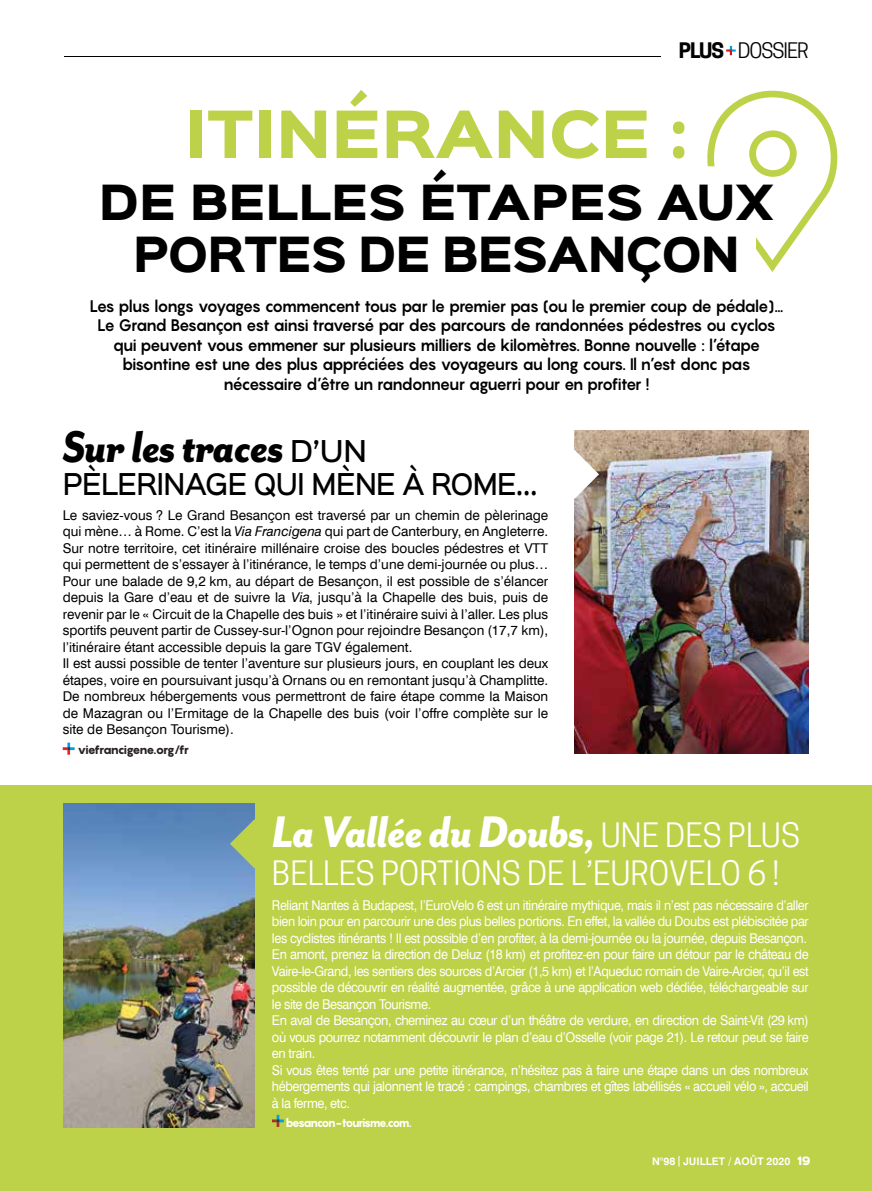
<style>
.page{position:relative;width:872px;height:1191px;background:#fff}
.page>*{position:absolute;margin:0;border:0;box-sizing:border-box;transform-origin:0 0}
.t1{font:900 58.5px "Sinkin Sans 800";color:#bdd248}
.t2{font:italic 800 51px "Mr Eaves San OT";letter-spacing:-.02em;color:#fff;scale:.9 1}
.t3{font:italic 800 51px "Mr Eaves San OT";letter-spacing:-.02em;color:#000;scale:.9 1}
.t4{font:900 43.5px/52.5px "Sinkin Sans 800";letter-spacing:-.02em;color:#000;text-align:center}
.t5{font:31.5px "Cooper Hewitt";color:#fff}
.t6{font:500 27px "Sinkin Sans 500";letter-spacing:-.025em;color:#000;scale:.93 1}
.t7{font:20.1px "Cooper Hewitt";letter-spacing:-.05em;color:#000}
.t8{font:700 16.5px/19.5px "Pangram";letter-spacing:-.08em;color:#000;text-align:center;scale:.95 1}
.t9{font:13.5px/16.5px "Swiss 721 BT";letter-spacing:-.03em;color:#fff;scale:.94 1}
.t10{font:13.5px/16.5px "Swiss 721 BT";color:#000}
.t11{font:800 12px "Pangram";letter-spacing:-.125em;color:#fff;scale:.94 1}
.t12{font:800 12px "Pangram";letter-spacing:-.09em;color:#282222}
.t13{font:700 10.5px "Swiss 721 BT";color:#fff}
.s1{font-weight:700}
.s2{font-family:"Sinkin Sans 500";font-weight:500;font-style:normal;font-size:27px}
.s3{font-style:italic}
.s4{font-family:"Cooper Hewitt";font-weight:400;font-style:normal;font-size:31.5px}
.s5{font-family:"Sinkin Sans 800";font-weight:900}
</style>
<div class="page">
<svg style="left:707px;top:91px;width:131px;height:181px"></svg>
<svg style="left:707px;top:166px;width:75px;height:68px"></svg>
<div style="left:126px;top:227px;width:630px;height:60px;background:#fff"></div>
<div style="left:0;top:784px;width:872px;height:407px;background:#bdd248"></div>
<img style="left:64px;top:804px;width:190px;height:323px">
<svg style="left:272px;top:1114px;width:12px;height:13px"></svg>
<svg style="left:230px;top:819px;width:25px;height:49px"></svg>
<svg style="left:63px;top:742px;width:12px;height:12px"></svg>
<img style="left:574px;top:430px;width:234px;height:323px">
<svg style="left:574px;top:450px;width:25px;height:49px"></svg>
<svg style="left:726px;top:46px;width:9px;height:9px"></svg>
<hr style="left:64px;top:56px;width:596px;height:1px;background:#000">
<h3 class="t7" style="left:679px;top:39px;width:131px"><span class="s1">PLUS</span> DOSSIER</h3>
<h1 class="t1" style="left:184px;top:104px;width:505px">ITINÉRANCE :</h1>
<h3 class="t4" style="left:99px;top:178px;width:677px">DE BELLES ÉTAPES AUX<br>PORTES DE BESANÇON</h3>
<p class="t8" style="left:89px;top:296px;width:732px">Les plus longs voyages commencent tous par le premier pas (ou le premier coup de pédale)… Le Grand Besançon est ainsi traversé par des parcours de randonnées pédestres ou cyclos qui peuvent vous emmener sur plusieurs milliers de kilomètres. Bonne nouvelle : l’étape bisontine est une des plus appréciées des voyageurs au long cours. Il n’est donc pas nécessaire d’être un randonneur aguerri pour en profiter !</p>
<h2 class="t3" style="left:63px;top:419px;width:339px">Sur les traces <span class="s2">D’UN</span></h2>
<h3 class="t6" style="left:63px;top:460px;width:512px">PÈLERINAGE QUI MÈNE À ROME…</h3>
<p class="t10" style="left:63px;top:506px;width:487px">Le saviez-vous ? Le Grand Besançon est traversé par un chemin de pèlerinage qui mène… à Rome. C’est la <span class="s3">Via Francigena</span> qui part de Canterbury, en Angleterre.<br>Sur notre territoire, cet itinéraire millénaire croise des boucles pédestres et VTT qui permettent de s’essayer à l’itinérance, le temps d’une demi-journée ou plus… Pour une balade de 9,2 km, au départ de Besançon, il est possible de s’élancer depuis la Gare d’eau et de suivre la <span class="s3">Via</span>, jusqu’à la Chapelle des buis, puis de revenir par le « Circuit de la Chapelle des buis » et l’itinéraire suivi à l’aller. Les plus sportifs peuvent partir de Cussey-sur-l’Ognon pour rejoindre Besançon (17,7 km), l’itinéraire étant accessible depuis la gare TGV également.<br>Il est aussi possible de tenter l’aventure sur plusieurs jours, en couplant les deux étapes, voire en poursuivant jusqu’à Ornans ou en remontant jusqu’à Champlitte.<br>De nombreux hébergements vous permettront de faire étape comme la Maison de Mazagran ou l’Ermitage de la Chapelle des buis (voir l’offre complète sur le site de Besançon Tourisme).</p>
<p class="t12" style="left:77px;top:741px;width:113px">viefrancigene.org/fr</p>
<h2 class="t2" style="left:272px;top:804px;width:588px">La Vallée du Doubs, <span class="s4">UNE DES PLUS</span></h2>
<h3 class="t5" style="left:272px;top:854px;width:509px">BELLES PORTIONS DE L’EUROVELO 6 !</h3>
<p class="t9" style="left:272px;top:896px;width:572px">Reliant Nantes à Budapest, l’EuroVelo 6 est un itinéraire mythique, mais il n’est pas nécessaire d’aller bien loin pour en parcourir une des plus belles portions. En effet, la vallée du Doubs est plébiscitée par les cyclistes itinérants ! Il est possible d’en profiter, à la demi-journée ou la journée, depuis Besançon.<br>En amont, prenez la direction de Deluz (18 km) et profitez-en pour faire un détour par le château de Vaire-le-Grand, les sentiers des sources d’Arcier (1,5 km) et l’Aqueduc romain de Vaire-Arcier, qu’il est possible de découvrir en réalité augmentée, grâce à une application web dédiée, téléchargeable sur le site de Besançon Tourisme.<br>En aval de Besançon, cheminez au cœur d’un théâtre de verdure, en direction de Saint-Vit (29 km) où vous pourrez notamment découvrir le plan d’eau d’Osselle (voir page 21). Le retour peut se faire en train.<br>Si vous êtes tenté par une petite itinérance, n’hésitez pas à faire une étape dans un des nombreux hébergements qui jalonnent le tracé : campings, chambres et gîtes labéllisés « accueil vélo », accueil à la ferme, etc.</p>
<p class="t11" style="left:286px;top:1114px;width:135px">besancon-tourisme.com.</p>
<p class="t13" style="left:652px;top:1155px;width:160px">N°98 |JUILLET / AOÛT 2020 <span class="s5">19</span></p>
</div>
